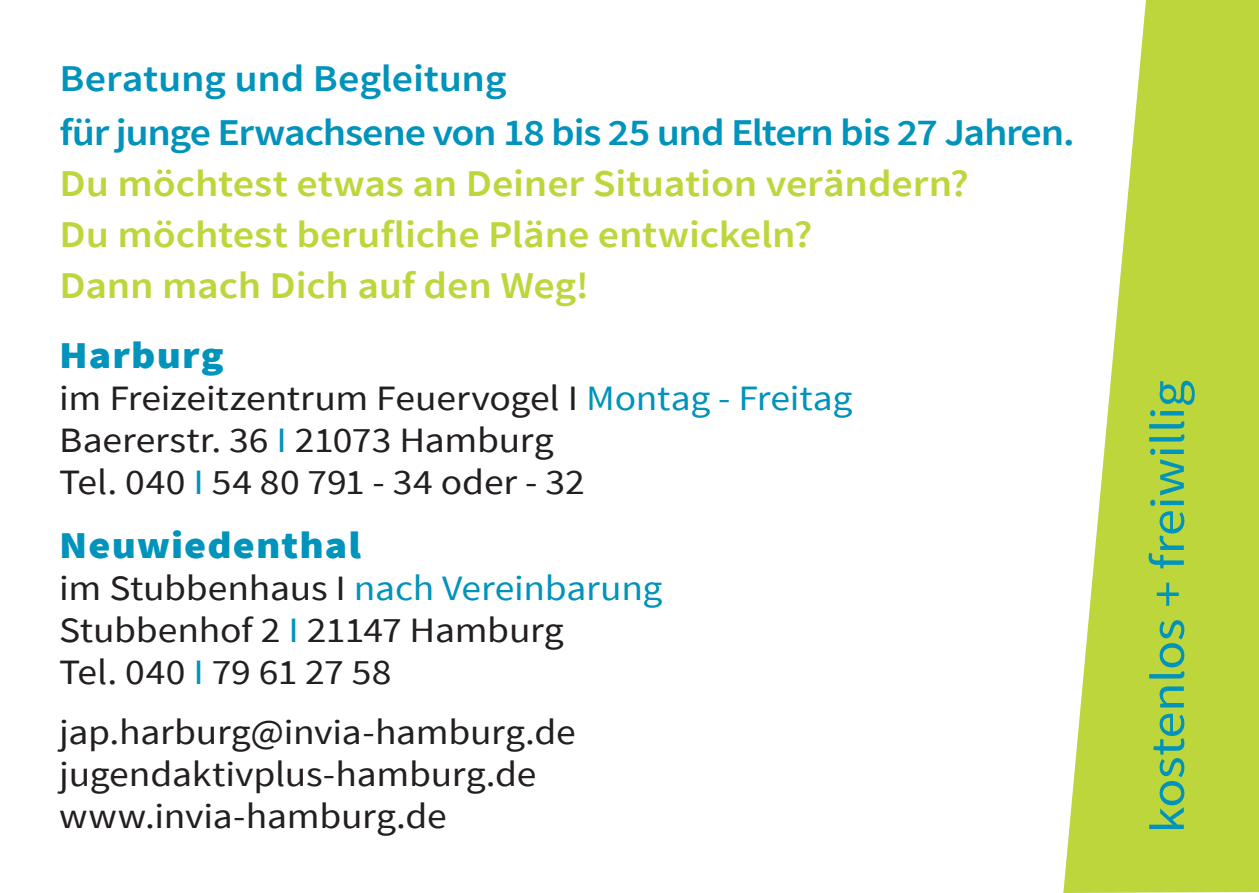
<style>
.page{position:relative;width:1259px;height:893px;background:#fff}
.page>*{position:absolute;margin:0;border:0;box-sizing:border-box;transform-origin:0 0}
.t1{font:48.6px "Source Sans Pro";letter-spacing:-.01em;color:#0093bb;scale:1.11 1}
.t2{font:600 37.8px/51px "Source Sans Pro";letter-spacing:-.005em;color:#bdd63c;scale:1.11 1}
.t3{font:600 37.8px/54px "Source Sans Pro";letter-spacing:-.025em;color:#0093bb;scale:1.11 1}
.t4{font:900 37.8px "Source Sans Pro";letter-spacing:.025em;color:#0093bb;scale:1.11 1}
.t5{font:35.7px/42px "Source Sans Pro";letter-spacing:-.005em;color:#231f20;scale:1.11 1}
.s1{color:#0093bb}
</style>
<div class="page">
<svg style="left:1063px;top:0;width:196px;height:893px;fill:#bdd63c"></svg>
<p class="t3" style="left:60px;top:51px;width:916px">Beratung und Begleitung<br>für junge Erwachsene von 18 bis 25 und Eltern bis 27 Jahren.</p>
<p class="t2" style="left:60px;top:158px;width:820px">Du möchtest etwas an Deiner Situation verändern?<br>Du möchtest berufliche Pläne entwickeln?<br>Dann mach Dich auf den Weg!</p>
<p class="t4" style="left:59px;top:330px;width:149px">Harburg</p>
<p class="t5" style="left:59px;top:377px;width:716px">im Freizeitzentrum Feuervogel I <span class="s1">Montag - Freitag<br></span>Baererstr. 36 <span class="s1">I</span> 21073 Hamburg<br>Tel. 040 <span class="s1">I</span> 54 80 791 - 34 oder - 32</p>
<p class="t4" style="left:59px;top:519px;width:273px">Neuwiedenthal</p>
<p class="t5" style="left:59px;top:567px;width:545px">im Stubbenhaus I <span class="s1">nach Vereinbarung<br></span>Stubbenhof 2 <span class="s1">I</span> 21147 Hamburg<br>Tel. 040 <span class="s1">I</span> 79 61 27 58</p>
<p class="t5" style="left:59px;top:711px;width:467px">jap.harburg@invia-hamburg.de jugendaktivplus-hamburg.de www.invia-hamburg.de</p>
<h1 class="t1" style="left:1136px;top:833px;width:410px;rotate:-90deg">kostenlos + freiwillig</h1>
</div>
